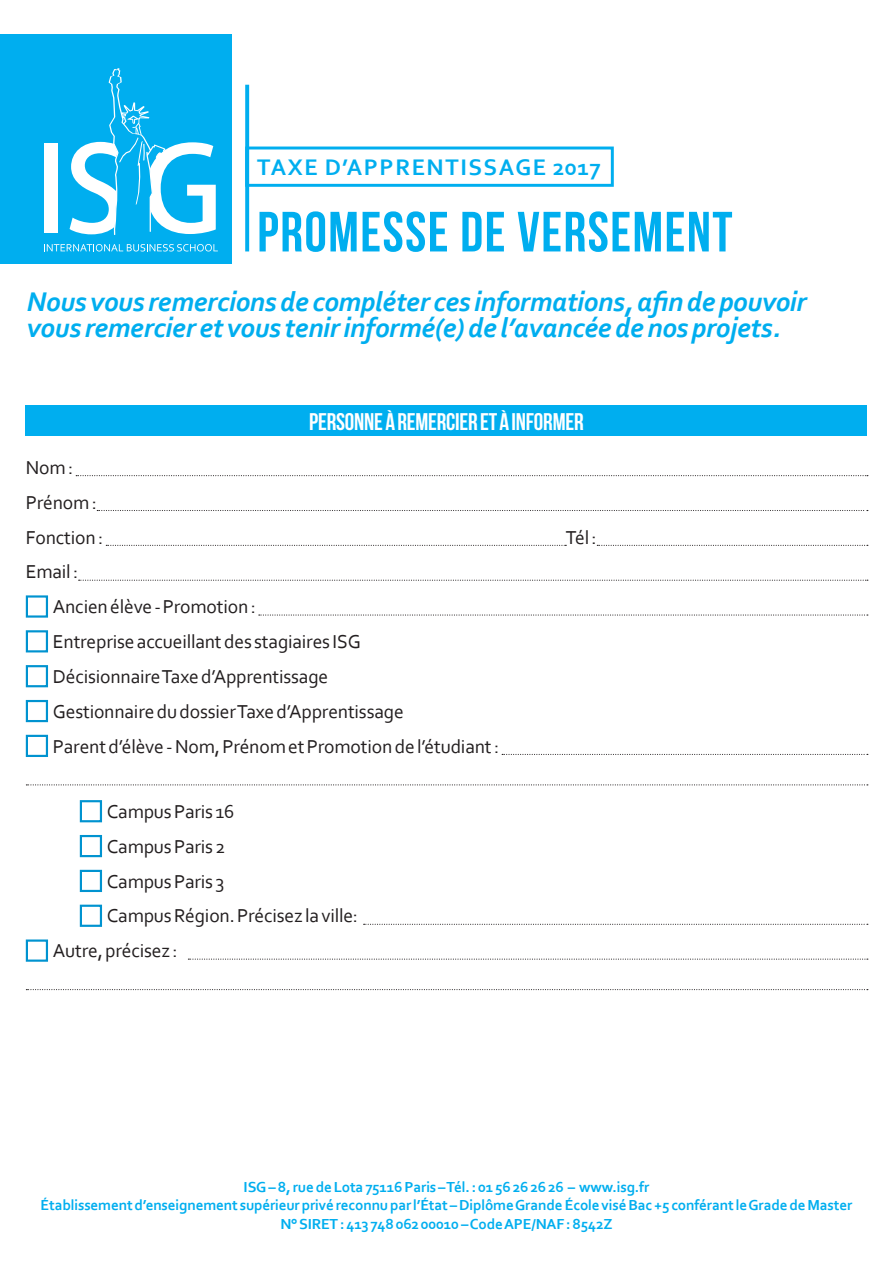
<style>
.page{position:relative;width:893px;height:1263px;background:#fff}
.page>*{position:absolute;margin:0;border:0;box-sizing:border-box;transform-origin:0 0}
.t1{font:700 56.55px "Bebas Neue";letter-spacing:.025em;color:#00aeef}
.t2{font:italic 700 28.35px/26.1px "Corbel";letter-spacing:-.01em;color:#00aeef}
.t3{font:700 24px "Bebas Neue";letter-spacing:-.01em;color:#fff}
.t4{font:700 23.7px "Corbel";letter-spacing:.065em;color:#00aeef}
.t5{font:19.65px/34.8px "Corbel";letter-spacing:-.01em;color:#231f20}
.t6{font:700 15.15px/18.5px "Corbel";letter-spacing:-.01em;color:#00aeef;text-align:center}
</style>
<div class="page">
<div style="left:26px;top:405px;width:841px;height:31px;background:#00aeef"></div>
<svg style="left:76px;top:475px;width:792px;height:1px"></svg>
<svg style="left:97px;top:510px;width:771px;height:1px"></svg>
<svg style="left:106px;top:545px;width:460px;height:1px"></svg>
<svg style="left:597px;top:545px;width:271px;height:1px"></svg>
<svg style="left:79px;top:580px;width:789px;height:1px"></svg>
<svg style="left:259px;top:614px;width:609px;height:2px"></svg>
<svg style="left:502px;top:754px;width:366px;height:1px"></svg>
<svg style="left:26px;top:784px;width:842px;height:1px"></svg>
<svg style="left:364px;top:924px;width:504px;height:1px"></svg>
<svg style="left:188px;top:958px;width:680px;height:2px"></svg>
<svg style="left:26px;top:989px;width:842px;height:1px"></svg>
<div style="left:26px;top:595px;width:22px;height:23px;border:2px solid #0093d0"></div>
<div style="left:26px;top:630px;width:22px;height:22px;border:2px solid #0093d0"></div>
<div style="left:26px;top:665px;width:22px;height:22px;border:2px solid #0093d0"></div>
<div style="left:26px;top:700px;width:22px;height:22px;border:2px solid #0093d0"></div>
<div style="left:26px;top:735px;width:22px;height:22px;border:2px solid #0093d0"></div>
<div style="left:80px;top:800px;width:22px;height:22px;border:2px solid #0093d0"></div>
<div style="left:80px;top:835px;width:22px;height:22px;border:2px solid #0093d0"></div>
<div style="left:80px;top:870px;width:22px;height:22px;border:2px solid #0093d0"></div>
<div style="left:80px;top:905px;width:22px;height:22px;border:2px solid #0093d0"></div>
<div style="left:26px;top:939px;width:22px;height:23px;border:2px solid #0093d0"></div>
<div style="left:0;top:34px;width:232px;height:230px;background:#00aeef"></div>
<svg style="left:44px;top:244px;width:174px;height:7px"></svg>
<div style="left:44px;top:143px;width:14px;height:90px;background:#fff"></div>
<svg style="left:70px;top:68px;width:146px;height:167px"></svg>
<div style="left:245px;top:147px;width:369px;height:40px;border:3px solid #00aeef"></div>
<svg style="left:245px;top:85px;width:4px;height:166px"></svg>
<p class="t4" style="left:257px;top:153px;width:345px">TAXE D’APPRENTISSAGE 2017</p>
<h1 class="t1" style="left:257px;top:201px;width:477px">PROMESSE DE VERSEMENT</h1>
<h2 class="t2" style="left:27px;top:288px;width:781px">Nous vous remercions de compléter ces informations, afin de pouvoir vous remercier et vous tenir informé(e) de l’avancée de nos projets.</h2>
<p class="t5" style="left:26px;top:449px;width:79px">Nom :<br>Prénom :<br>Fonction :</p>
<p class="t3" style="left:309px;top:408px;width:276px">PERSONNE À REMERCIER ET À INFORMER</p>
<p class="t5" style="left:566px;top:519px;width:33px">Tél :</p>
<p class="t5" style="left:53px;top:554px;width:448px;text-indent:-27px">Email :<br>Ancien élève-Promotion :<br>Entreprise accueillant des stagiaires ISG<br>Décisionnaire Taxe d’Apprentissage<br>Gestionnaire du dossier Taxe d’Apprentissage<br>Parent d’élève - Nom, Prénom et Promotion de l’étudiant :</p>
<p class="t5" style="left:107px;top:793px;width:129px">Campus Paris 16</p>
<p class="t5" style="left:107px;top:828px;width:120px">Campus Paris 2</p>
<p class="t5" style="left:107px;top:863px;width:119px">Campus Paris 3</p>
<p class="t5" style="left:107px;top:898px;width:253px">Campus Région. Précisez la ville:</p>
<p class="t5" style="left:53px;top:933px;width:126px">Autre, précisez :</p>
<p class="t6" style="left:41px;top:1177px;width:813px">ISG – 8, rue de Lota 75116 Paris – Tél. : 01 56 26 26 26 – www.isg.fr<br>Établissement d’enseignement supérieur privé reconnu par l’État – Diplôme Grande École visé Bac +5 conférant le Grade de Master<br>N° SIRET : 413 748 062 00010 – Code APE/NAF : 8542Z</p>
</div>
